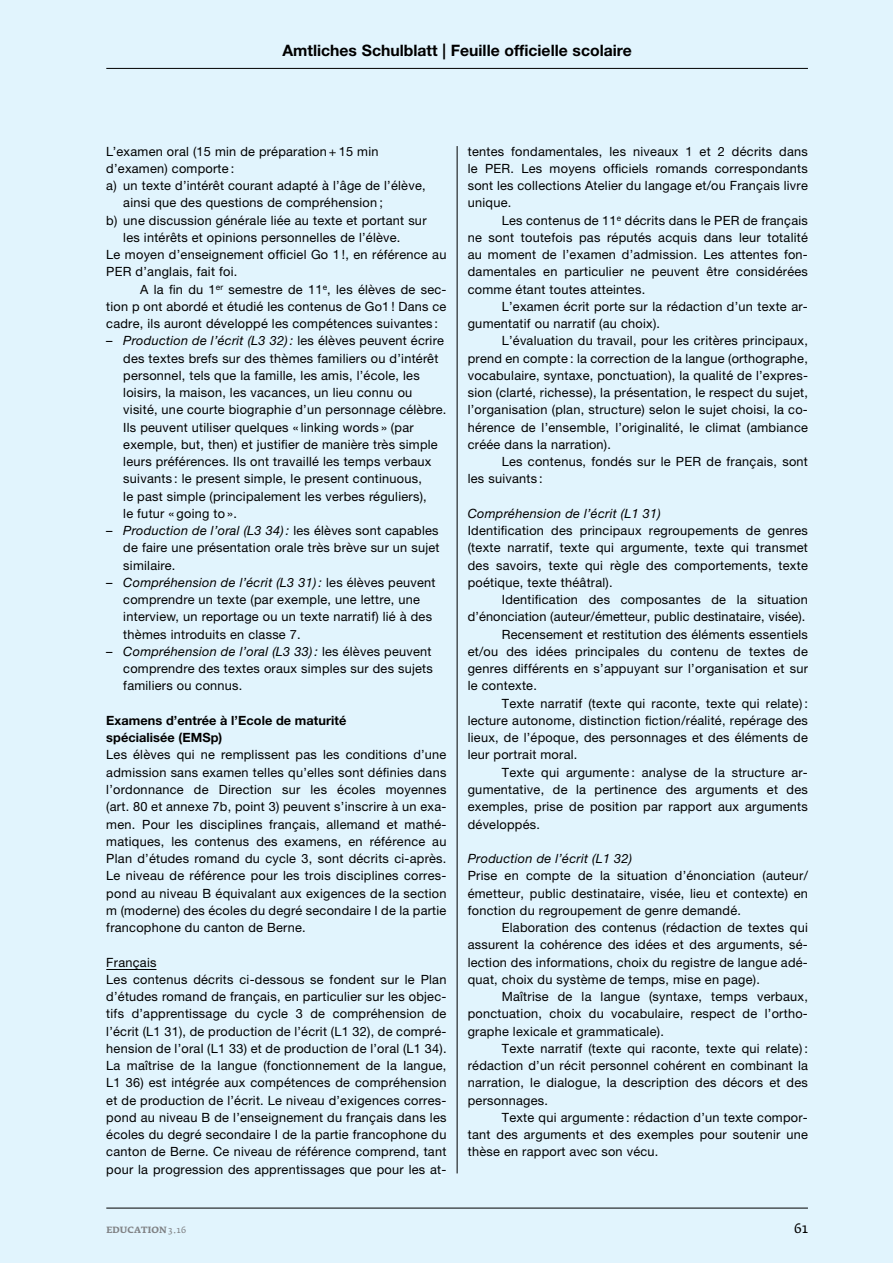
<style>
.page{position:relative;width:893px;height:1263px;background:#e1f4fd}
.page>*{position:absolute;margin:0;border:0;box-sizing:border-box;transform-origin:0 0}
.t1{font:700 15.75px "Helvetica Neue LT Std";color:#000}
.t2{font:13.5px "Fedra Serif A Std";color:#000}
.t3{font:12.75px/17.2px "Helvetica Neue LT Std";letter-spacing:.02em;color:#000;text-align:justify}
.t4{font:italic 12.75px "Helvetica Neue LT Std";letter-spacing:.02em;color:#000}
.t5{font:700 12.75px/17.2px "Helvetica Neue LT Std";letter-spacing:.005em;color:#000}
.t6{font:700 9px "Fedra Serif A Std";letter-spacing:.015em;color:#808285}
.s1{font-style:italic}
.s2{font-weight:400}
</style>
<div class="page">
<hr style="left:106px;top:68px;width:702px;height:1px;background:#000">
<hr style="left:106px;top:1208px;width:702px;height:1px;background:#000">
<hr style="left:457px;top:146px;width:1px;height:1027px;background:#000">
<hr style="left:106px;top:969px;width:50px;height:1px;background:#000">
<p class="t1" style="left:282px;top:41px;width:351px">Amtliches Schulblatt | Feuille officielle scolaire</p>
<p class="t3" style="left:106px;top:142px;width:274px">L’examen oral (15 min de préparation + 15 min</p>
<p class="t3" style="left:106px;top:160px;width:130px">d’examen) comporte :</p>
<p class="t3" style="left:106px;top:177px;width:321px">a) un texte d’intérêt courant adapté à l’âge de l’élève,</p>
<p class="t3" style="left:123px;top:194px;width:261px">ainsi que des questions de compréhension ;</p>
<p class="t3" style="left:106px;top:211px;width:322px">b) une discussion générale liée au texte et portant sur</p>
<p class="t3" style="left:123px;top:229px;width:279px">les intérêts et opinions personnelles de l’élève.</p>
<p class="t3" style="left:106px;top:246px;width:342px">Le moyen d’enseignement officiel Go 1 !, en référence au</p>
<p class="t3" style="left:106px;top:263px;width:133px">PER d’anglais, fait foi.</p>
<p class="t3" style="left:140px;top:280px;width:308px">A la fin du 1<sup>er</sup> semestre de 11<sup>e</sup>, les élèves de sec-</p>
<p class="t3" style="left:106px;top:298px;width:342px">tion p ont abordé et étudié les contenus de Go1 ! Dans ce</p>
<p class="t3" style="left:106px;top:315px;width:333px">cadre, ils auront développé les compétences suivantes :</p>
<p class="t3" style="left:123px;top:332px;width:325px;text-align:left;text-indent:-17px">– <span class="s1">Production de l’écrit (L3 32) :</span> les élèves peuvent écrire des textes brefs sur des thèmes familiers ou d’intérêt personnel, tels que la famille, les amis, l’école, les loisirs, la maison, les vacances, un lieu connu ou visité, une courte biographie d’un personnage célèbre.<br>Ils peuvent utiliser quelques « linking words » (par exemple, but, then) et justifier de manière très simple leurs préférences. Ils ont travaillé les temps verbaux suivants : le present simple, le present continuous,<br>le past simple (principalement les verbes réguliers),<br>le futur « going to ».</p>
<p class="t3" style="left:123px;top:522px;width:318px;text-indent:-17px">– <span class="s1">Production de l’oral (L3 34) :</span> les élèves sont capables de faire une présentation orale très brève sur un sujet similaire.</p>
<p class="t3" style="left:123px;top:574px;width:314px;text-align:left;text-indent:-17px">– <span class="s1">Compréhension de l’écrit (L3 31) :</span> les élèves peuvent comprendre un texte (par exemple, une lettre, une interview, un reportage ou un texte narratif) lié à des thèmes introduits en classe 7.</p>
<p class="t3" style="left:123px;top:643px;width:311px;text-indent:-17px">– <span class="s1">Compréhension de l’oral (L3 33) :</span> les élèves peuvent comprendre des textes oraux simples sur des sujets familiers ou connus.</p>
<p class="t5" style="left:106px;top:711px;width:242px">Examens d’entrée à l’Ecole de maturité spécialisée (EMSp)</p>
<p class="t3" style="left:106px;top:746px;width:342px">Les élèves qui ne remplissent pas les conditions d’une admission sans examen telles qu’elles sont définies dans l’ordonnance de Direction sur les écoles moyennes (art. 80 et annexe 7b, point 3) peuvent s’inscrire à un exa&shy;men. Pour les disciplines français, allemand et mathé&shy;matiques, les contenus des examens, en référence au Plan d’études romand du cycle 3, sont décrits ci-après.<br>Le niveau de référence pour les trois disciplines corres&shy;pond au niveau B équivalant aux exigences de la section m (moderne) des écoles du degré secondaire I de la partie francophone du canton de Berne.</p>
<p class="t3" style="left:106px;top:953px;width:342px;text-align:left">Français<br>Les contenus décrits ci-dessous se fondent sur le Plan d’études romand de français, en particulier sur les objec&shy;tifs d’apprentissage du cycle 3 de compréhension de l’écrit (L1 31), de production de l’écrit (L1 32), de compré&shy;hension de l’oral (L1 33) et de production de l’oral (L1 34).<br>La maîtrise de la langue (fonctionnement de la langue, L1 36) est intégrée aux compétences de compréhension et de production de l’écrit. Le niveau d’exigences corres&shy;pond au niveau B de l’enseignement du français dans les écoles du degré secondaire I de la partie francophone du canton de Berne. Ce niveau de référence comprend, tant pour la progression des apprentissages que pour les at-</p>
<p class="t6" style="left:106px;top:1225px;width:82px">EDUCATION <span class="s2">3.16</span></p>
<p class="t3" style="left:468px;top:142px;width:342px">tentes fondamentales, les niveaux 1 et 2 décrits dans le PER. Les moyens officiels romands correspondants sont les collections Atelier du langage et/ou Français livre unique.</p>
<p class="t3" style="left:468px;top:211px;width:342px;text-indent:34px">Les contenus de 11<sup>e</sup> décrits dans le PER de français ne sont toutefois pas réputés acquis dans leur totalité au moment de l’examen d’admission. Les attentes fon&shy;damentales en particulier ne peuvent être considérées comme étant toutes atteintes.</p>
<p class="t3" style="left:468px;top:298px;width:342px;text-indent:34px">L’examen écrit porte sur la rédaction d’un texte ar&shy;gumentatif ou narratif (au choix).</p>
<p class="t3" style="left:468px;top:332px;width:342px;text-indent:34px">L’évaluation du travail, pour les critères principaux, prend en compte : la correction de la langue (orthographe, vocabulaire, syntaxe, ponctuation), la qualité de l’expres&shy;sion (clarté, richesse), la présentation, le respect du sujet, l’organisation (plan, structure) selon le sujet choisi, la co&shy;hérence de l’ensemble, l’originalité, le climat (ambiance créée dans la narration).</p>
<p class="t3" style="left:468px;top:453px;width:342px;text-indent:34px">Les contenus, fondés sur le PER de français, sont les suivants :</p>
<p class="t4" style="left:468px;top:506px;width:195px">Compréhension de l’écrit (L1 31)</p>
<p class="t3" style="left:468px;top:522px;width:342px">Identification des principaux regroupements de genres (texte narratif, texte qui argumente, texte qui transmet des savoirs, texte qui règle des comportements, texte poétique, texte théâtral).</p>
<p class="t3" style="left:502px;top:591px;width:308px">Identification des composantes de la situation</p>
<p class="t3" style="left:468px;top:608px;width:339px">d’énonciation (auteur/émetteur, public destinataire, visée).</p>
<p class="t3" style="left:502px;top:625px;width:308px">Recensement et restitution des éléments essentiels</p>
<p class="t3" style="left:468px;top:643px;width:342px">et/ou des idées principales du contenu de textes de</p>
<p class="t3" style="left:468px;top:660px;width:342px">genres différents en s’appuyant sur l’organisation et sur</p>
<p class="t3" style="left:468px;top:677px;width:71px">le contexte.</p>
<p class="t3" style="left:502px;top:694px;width:308px">Texte narratif (texte qui raconte, texte qui relate) :</p>
<p class="t3" style="left:468px;top:712px;width:342px">lecture autonome, distinction fiction/réalité, repérage des</p>
<p class="t3" style="left:468px;top:729px;width:342px">lieux, de l’époque, des personnages et des éléments de</p>
<p class="t3" style="left:468px;top:746px;width:111px">leur portrait moral.</p>
<p class="t3" style="left:502px;top:763px;width:308px">Texte qui argumente : analyse de la structure ar-</p>
<p class="t3" style="left:468px;top:781px;width:342px">gumentative, de la pertinence des arguments et des</p>
<p class="t3" style="left:468px;top:798px;width:342px">exemples, prise de position par rapport aux arguments</p>
<p class="t3" style="left:468px;top:815px;width:74px">développés.</p>
<p class="t4" style="left:468px;top:851px;width:166px">Production de l’écrit (L1 32)</p>
<p class="t3" style="left:468px;top:867px;width:342px">Prise en compte de la situation d’énonciation (auteur/ émetteur, public destinataire, visée, lieu et contexte) en fonction du regroupement de genre demandé.</p>
<p class="t3" style="left:468px;top:919px;width:342px;text-indent:34px">Elaboration des contenus (rédaction de textes qui assurent la cohérence des idées et des arguments, sé&shy;lection des informations, choix du registre de langue adé&shy;quat, choix du système de temps, mise en page).</p>
<p class="t3" style="left:468px;top:988px;width:342px;text-indent:34px">Maîtrise de la langue (syntaxe, temps verbaux, ponctuation, choix du vocabulaire, respect de l’ortho&shy;graphe lexicale et grammaticale).</p>
<p class="t3" style="left:468px;top:1039px;width:342px;text-indent:34px">Texte narratif (texte qui raconte, texte qui relate) : rédaction d’un récit personnel cohérent en combinant la narration, le dialogue, la description des décors et des personnages.</p>
<p class="t3" style="left:468px;top:1108px;width:342px;text-indent:34px">Texte qui argumente : rédaction d’un texte compor&shy;tant des arguments et des exemples pour soutenir une thèse en rapport avec son vécu.</p>
<p class="t2" style="left:794px;top:1221px;width:15px">61</p>
</div>
